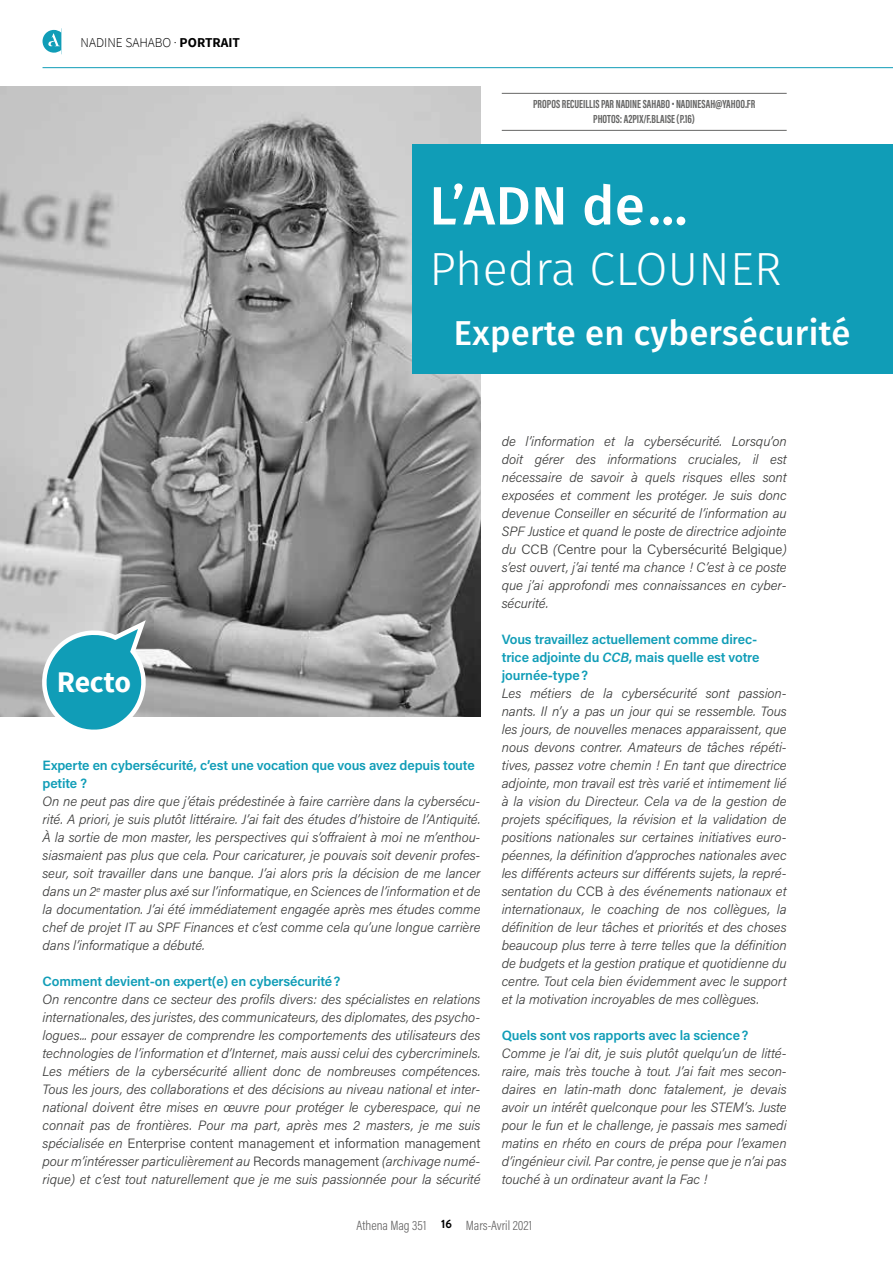
<style>
.page{position:relative;width:893px;height:1263px;background:#fff}
.page>*{position:absolute;margin:0;border:0;box-sizing:border-box;transform-origin:0 0}
.t1{font:500 54px "Fira Sans";color:#fff}
.t2{font:300 46.5px "Fira Sans";letter-spacing:.005em;color:#fff}
.t3{font:500 34.5px "Fira Sans";letter-spacing:.01em;color:#fff}
.t4{font:700 30px "Source Sans Pro";letter-spacing:-.015em;color:#fff}
.t5{font:italic 300 13.5px/18px "Acumin Pro";letter-spacing:-.005em;color:#3c3c3b;text-align:justify}
.t6{font:600 13.5px/18px "Acumin Pro";letter-spacing:-.01em;color:#109db7}
.t7{font:300 13.5px "Acumin Pro Cond";color:#646363}
.t8{font:300 13.5px "Source Sans Pro";color:#000}
.t9{font:700 12px/15px "Acumin Pro Extra Cond";color:#4a4a49;text-align:center}
.s1{font-weight:700}
.s2{font-style:normal}
.s3{font-style:italic}
.s4{font-family:"Brandon Grotesque";font-weight:700;font-size:12px;color:#000}
</style>
<div class="page">
<img style="left:0;top:86px;width:481px;height:630px">
<div style="left:412px;top:144px;width:481px;height:230px;background:#109db7"></div>
<svg style="left:42px;top:616px;width:108px;height:114px"></svg>
<hr style="left:502px;top:93px;width:285px;height:1px;background:#4a4a49">
<hr style="left:502px;top:130px;width:285px;height:1px;background:#4a4a49">
<hr style="left:43px;top:67px;width:850px;height:1px;background:#109db7">
<svg style="left:43px;top:29px;width:18px;height:24px"></svg>
<p class="t8" style="left:81px;top:34px;width:161px">NADINE SAHABO · <span class="s1">PORTRAIT</span></p>
<p class="t9" style="left:533px;top:96px;width:224px">PROPOS RECUEILLIS PAR NADINE SAHABO • NADINESAH@YAHOO.FR<br>PHOTOS: A2PIX/F.BLAISE (P.16)</p>
<h1 class="t1" style="left:429px;top:162px;width:259px">L’ADN de…</h1>
<h2 class="t2" style="left:429px;top:235px;width:354px">Phedra CLOUNER</h2>
<h3 class="t3" style="left:454px;top:305px;width:398px">Experte en cybersécurité</h3>
<p class="t5" style="left:502px;top:432px;width:286px">de l’information et la cybersécurité. Lorsqu’on doit gérer des informations cruciales, il est nécessaire de savoir à quels risques elles sont exposées et comment les protéger. Je suis donc devenue Conseiller en sécurité de l’information au SPF Justice et quand le poste de directrice adjointe du <span class="s2">CCB</span> (<span class="s2">Centre pour la Cybersécurité Belgique</span>) s’est ouvert, j’ai tenté ma chance ! C’est à ce poste que j’ai approfondi mes connaissances en cyber&shy;sécurité.</p>
<p class="t6" style="left:502px;top:630px;width:259px">Vous travaillez actuellement comme direc&shy;trice adjointe du <span class="s3">CCB</span>, mais quelle est votre journée-type?</p>
<p class="t5" style="left:502px;top:684px;width:286px">Les métiers de la cybersécurité sont passion&shy;nants. Il n’y a pas un jour qui se ressemble. Tous les jours, de nouvelles menaces apparaissent, que nous devons contrer. Amateurs de tâches répéti&shy;tives, passez votre chemin ! En tant que directrice adjointe, mon travail est très varié et intimement lié à la vision du Directeur. Cela va de la gestion de projets spécifiques, la révision et la validation de positions nationales sur certaines initiatives euro&shy;péennes, la définition d’approches nationales avec les différents acteurs sur différents sujets, la repré&shy;sentation du <span class="s2">CCB</span> à des événements nationaux et internationaux, le coaching de nos collègues, la définition de leur tâches et priorités et des choses beaucoup plus terre à terre telles que la définition de budgets et la gestion pratique et quotidienne du centre. Tout cela bien évidemment avec le support et la motivation incroyables de mes collègues.</p>
<p class="t6" style="left:502px;top:1026px;width:248px">Quels sont vos rapports avec la science?</p>
<p class="t5" style="left:502px;top:1044px;width:286px">Comme je l’ai dit, je suis plutôt quelqu’un de litté&shy;raire, mais très touche à tout. J’ai fait mes secon&shy;daires en latin-math donc fatalement, je devais avoir un intérêt quelconque pour les STEM’s. Juste pour le fun et le challenge, je passais mes samedi matins en rhéto en cours de prépa pour l’examen d’ingénieur civil. Par contre, je pense que je n’ai pas touché à un ordinateur avant la Fac !</p>
<p class="t7" style="left:357px;top:1216px;width:177px">Athena Mag 351 <span class="s4">16</span> Mars-Avril 2021</p>
<h3 class="t4" style="left:57px;top:663px;width:76px">Recto</h3>
<p class="t6" style="left:43px;top:756px;width:434px">Experte en cybersécurité, c’est une vocation que vous avez depuis toute petite ?</p>
<p class="t5" style="left:43px;top:792px;width:439px">On ne peut pas dire que j’étais prédestinée à faire carrière dans la cybersécu&shy;rité. A priori, je suis plutôt littéraire. J’ai fait des études d’histoire de l’Antiquité.<br>À la sortie de mon master, les perspectives qui s’offraient à moi ne m’enthou&shy;siasmaient pas plus que cela. Pour caricaturer, je pouvais soit devenir profes&shy;seur, soit travailler dans une banque. J’ai alors pris la décision de me lancer dans un 2<sup>e</sup> master plus axé sur l’informatique, en Sciences de l’information et de la documentation. J’ai été immédiatement engagée après mes études comme chef de projet IT au SPF Finances et c’est comme cela qu’une longue carrière dans l’informatique a débuté.</p>
<p class="t6" style="left:43px;top:972px;width:300px">Comment devient-on expert(e) en cybersécurité?</p>
<p class="t5" style="left:43px;top:990px;width:439px">On rencontre dans ce secteur des profils divers: des spécialistes en relations internationales, des juristes, des communicateurs, des diplomates, des psycho&shy;logues... pour essayer de comprendre les comportements des utilisateurs des technologies de l’information et d’Internet, mais aussi celui des cybercriminels.<br>Les métiers de la cybersécurité allient donc de nombreuses compétences.<br>Tous les jours, des collaborations et des décisions au niveau national et inter&shy;national doivent être mises en œuvre pour protéger le cyberespace, qui ne connait pas de frontières. Pour ma part, après mes 2 masters, je me suis spécialisée en <span class="s2">Enterprise content management et information management </span>pour m’intéresser particulièrement au <span class="s2">Records management</span> (archivage numé&shy;rique) et c’est tout naturellement que je me suis passionnée pour la sécurité</p>
</div>
